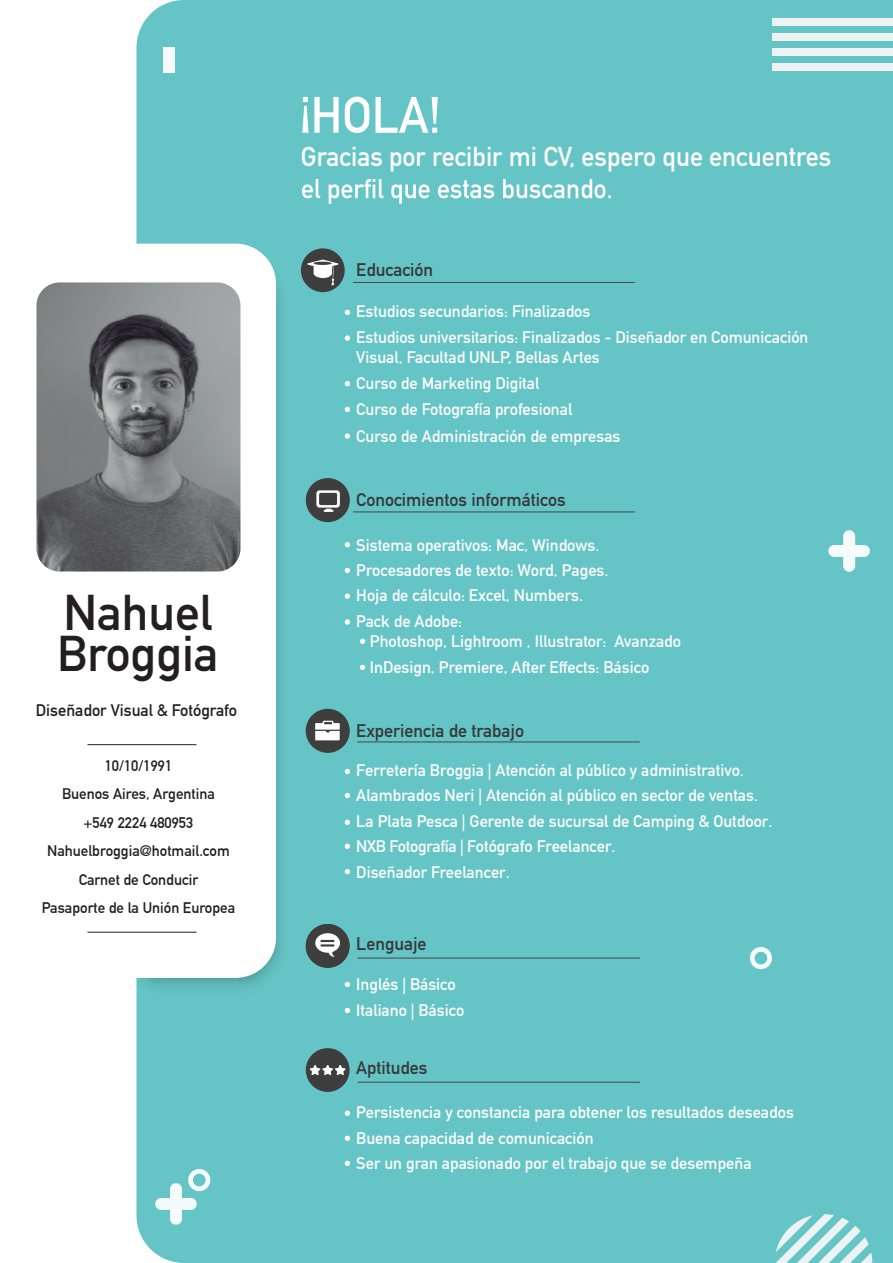
<style>
.page{position:relative;width:893px;height:1263px;background:#fff}
.page>*{position:absolute;margin:0;border:0;box-sizing:border-box;transform-origin:0 0}
.t1{font:49.5px/41px "DIN Mittelschrift Std";color:#231f20}
.t2{font:27px "DIN Mittelschrift Std";color:#fff;scale:.96 1}
.t3{font:18px "DIN Mittelschrift Std";color:#383839}
.t4{font:16.5px/25.5px "DIN Mittelschrift Std";color:#fff}
.t5{font:16.5px "DIN Mittelschrift Std";color:#231f20}
.t6{font:700 15px/28.5px "DIN Alternate";color:#231f20;text-align:center}
</style>
<div class="page">
<div style="left:136px;top:0;width:757px;height:1263px;background:#65c4c5"></div>
<img style="left:136px;top:247px;width:160px;height:755px">
<div style="left:301px;top:248px;width:44px;height:44px;background:#3e3e3f;border-radius:50%"></div>
<svg style="left:307px;top:260px;width:31px;height:25px"></svg>
<hr style="left:353px;top:282px;width:282px;height:1px;background:#4b4c4d">
<hr style="left:353px;top:511px;width:282px;height:1px;background:#4b4c4d">
<div style="left:306px;top:709px;width:44px;height:44px;background:#3e3e3f;border-radius:50%"></div>
<hr style="left:358px;top:741px;width:282px;height:1px;background:#4b4c4d">
<svg style="left:315px;top:721px;width:25px;height:19px"></svg>
<div style="left:306px;top:924px;width:44px;height:44px;background:#3e3e3f;border-radius:50%"></div>
<hr style="left:358px;top:957px;width:282px;height:1px;background:#4b4c4d">
<svg style="left:315px;top:933px;width:25px;height:24px"></svg>
<div style="left:306px;top:478px;width:44px;height:44px;background:#3e3e3f;border-radius:50%"></div>
<svg style="left:316px;top:490px;width:24px;height:22px"></svg>
<div style="left:51px;top:244px;width:225px;height:734px;background:#fff;border-radius:40px"></div>
<hr style="left:87px;top:932px;width:109px;height:1px;background:#231f20">
<hr style="left:87px;top:744px;width:109px;height:1px;background:#231f20">
<svg style="left:302px;top:179px;width:309px;height:25px"></svg>
<svg style="left:345px;top:310px;width:5px;height:5px"></svg>
<svg style="left:345px;top:335px;width:5px;height:6px"></svg>
<svg style="left:345px;top:381px;width:5px;height:5px"></svg>
<svg style="left:345px;top:407px;width:5px;height:5px"></svg>
<svg style="left:345px;top:433px;width:5px;height:6px"></svg>
<svg style="left:345px;top:542px;width:5px;height:5px"></svg>
<svg style="left:345px;top:568px;width:5px;height:5px"></svg>
<svg style="left:345px;top:593px;width:5px;height:6px"></svg>
<svg style="left:345px;top:619px;width:5px;height:6px"></svg>
<svg style="left:360px;top:639px;width:5px;height:5px"></svg>
<svg style="left:360px;top:665px;width:5px;height:5px"></svg>
<svg style="left:345px;top:769px;width:5px;height:5px"></svg>
<svg style="left:345px;top:793px;width:5px;height:5px"></svg>
<svg style="left:345px;top:819px;width:5px;height:6px"></svg>
<svg style="left:345px;top:843px;width:5px;height:6px"></svg>
<svg style="left:345px;top:869px;width:5px;height:5px"></svg>
<svg style="left:345px;top:1008px;width:5px;height:5px"></svg>
<svg style="left:345px;top:1110px;width:5px;height:6px"></svg>
<svg style="left:345px;top:1135px;width:5px;height:6px"></svg>
<svg style="left:345px;top:1160px;width:5px;height:6px"></svg>
<svg style="left:345px;top:982px;width:5px;height:5px"></svg>
<svg style="left:314px;top:97px;width:25px;height:36px"></svg>
<svg style="left:345px;top:97px;width:24px;height:36px"></svg>
<svg style="left:375px;top:97px;width:63px;height:36px"></svg>
<svg style="left:302px;top:97px;width:6px;height:36px"></svg>
<div style="left:306px;top:1048px;width:44px;height:44px;background:#3e3e3f;border-radius:50%"></div>
<hr style="left:358px;top:1082px;width:282px;height:1px;background:#4b4c4d">
<svg style="left:310px;top:1065px;width:36px;height:10px"></svg>
<svg style="left:828px;top:530px;width:42px;height:42px"></svg>
<svg style="left:155px;top:1169px;width:55px;height:56px"></svg>
<svg style="left:750px;top:947px;width:22px;height:22px"></svg>
<div style="left:772px;top:18px;width:121px;height:7px;background:#edf3f3"></div>
<div style="left:772px;top:33px;width:121px;height:7px;background:#edf3f3"></div>
<div style="left:772px;top:48px;width:121px;height:7px;background:#edf3f3"></div>
<div style="left:772px;top:63px;width:121px;height:8px;background:#edf3f3"></div>
<svg style="left:776px;top:1214px;width:96px;height:49px"></svg>
<div style="left:164px;top:47px;width:11px;height:25px;background:#f5fbfb"></div>
<img style="left:36px;top:282px;width:204px;height:289px">
<h1 class="t1" style="left:57px;top:593px;width:163px">Nahuel<br>Broggia</h1>
<p class="t5" style="left:36px;top:701px;width:203px">Diseñador Visual &amp; Fotógrafo</p>
<p class="t6" style="left:42px;top:750px;width:195px">10/10/1991<br>Buenos Aires, Argentina<br>+549 2224 480953<br>Nahuelbroggia@hotmail.com<br>Carnet de Conducir<br>Pasaporte de la Unión Europea</p>
<h2 class="t2" style="left:301px;top:140px;width:554px">Gracias por recibir mi CV, espero que encuentres</h2>
<p class="t3" style="left:356px;top:259px;width:78px">Educación</p>
<p class="t4" style="left:356px;top:299px;width:454px">Estudios secundarios: Finalizados<br>Estudios universitarios: Finalizados - Diseñador en Comunicación</p>
<p class="t4" style="left:356px;top:344px;width:245px">Visual, Facultad UNLP, Bellas Artes<br>Curso de Marketing Digital<br>Curso de Fotografía profesional</p>
<p class="t4" style="left:356px;top:424px;width:266px">Curso de Administración de empresas</p>
<p class="t3" style="left:356px;top:489px;width:211px">Conocimientos informáticos</p>
<p class="t4" style="left:356px;top:532px;width:254px">Sistema operativos: Mac, Windows.<br>Procesadores de texto: Word, Pages.<br>Hoja de cálculo: Excel, Numbers.<br>Pack de Adobe:</p>
<p class="t4" style="left:370px;top:629px;width:313px">Photoshop, Lightroom , Illustrator: Avanzado<br>InDesign, Premiere, After Effects: Básico</p>
<p class="t3" style="left:356px;top:720px;width:169px">Experiencia de trabajo</p>
<p class="t4" style="left:356px;top:757px;width:417px">Ferretería Broggia | Atención al público y administrativo.<br>Alambrados Neri | Atención al público en sector de ventas.<br>La Plata Pesca | Gerente de sucursal de Camping &amp; Outdoor.<br>NXB Fotografía | Fotógrafo Freelancer.<br>Diseñador Freelancer.</p>
<p class="t3" style="left:356px;top:933px;width:72px">Lenguaje</p>
<p class="t4" style="left:356px;top:972px;width:110px">Inglés | Básico<br>Italiano | Básico</p>
<p class="t3" style="left:356px;top:1057px;width:73px">Aptitudes</p>
<p class="t4" style="left:356px;top:1100px;width:439px">Persistencia y constancia para obtener los resultados deseados<br>Buena capacidad de comunicación<br>Ser un gran apasionado por el trabajo que se desempeña</p>
</div>
